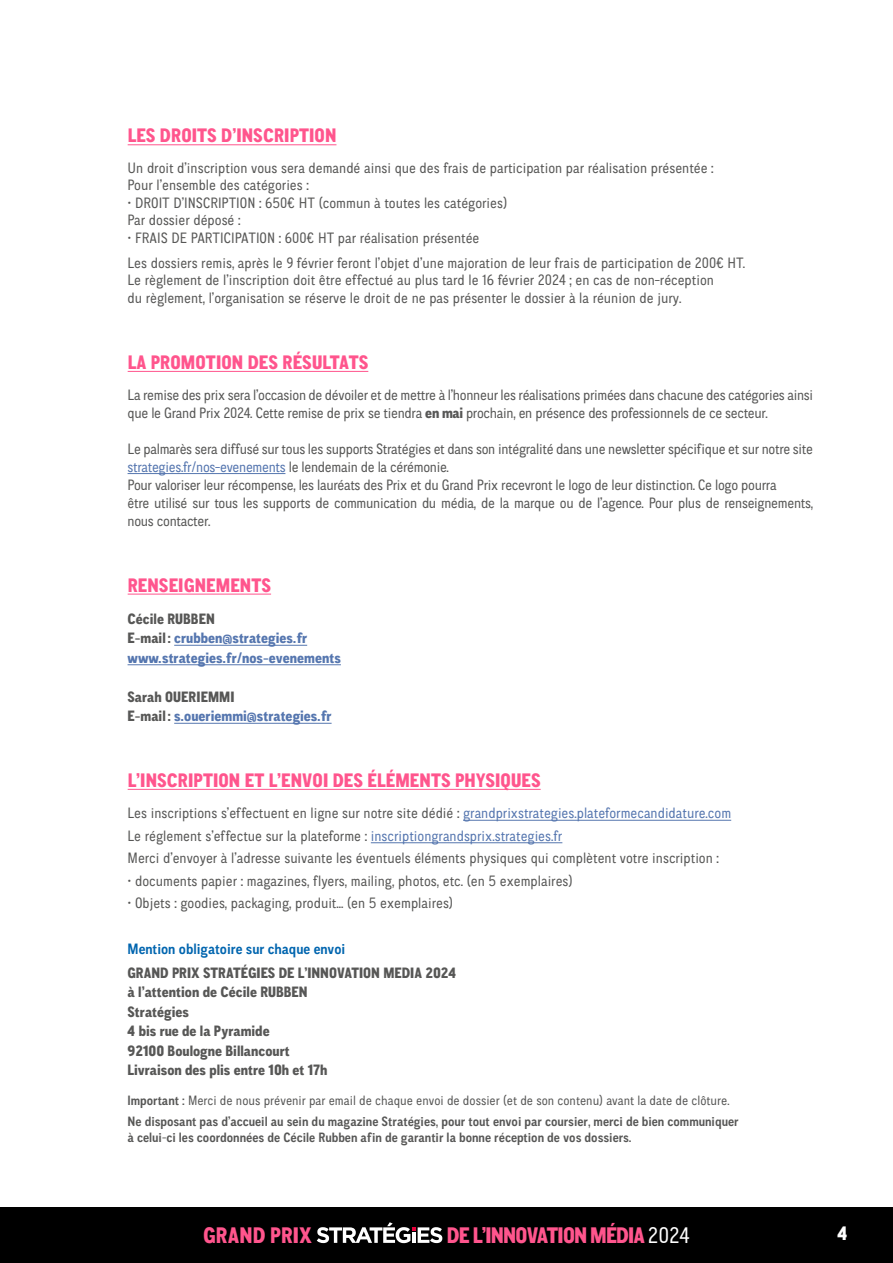
<style>
.page{position:relative;width:893px;height:1263px;background:#fff}
.page>*{position:absolute;margin:0;border:0;box-sizing:border-box;transform-origin:0 0}
.t1{font:800 22.5px "CA Normal";letter-spacing:-.035em;color:#ff558d}
.t2{font:800 22.5px "CA Normal";letter-spacing:.005em;color:#ff558d}
.t3{font:800 19.5px "CA Normal";letter-spacing:.005em;color:#ff558d}
.t4{font:800 19.5px "CA Normal";color:#fff}
.t5{font:15px/17.5px "CA Normal";color:#575756}
.t6{font:15px/18px "CA Normal";letter-spacing:-.02em;color:#575756}
.t7{font:800 15px/19.5px "CA Normal";color:#575756}
.t8{font:800 15px/19.5px "CA Normal";color:#5576af}
.t9{font:700 15px "CA Normal";color:#0065af}
.t10{font:700 13.5px/21px "CA Normal";color:#575756}
.s1{font-weight:800}
.s2{color:#5576af}
.s3{color:#575756}
.s4{font-weight:400}
.s5{font-weight:400;color:#fff}
</style>
<div class="page">
<div style="left:0;top:1208px;width:893px;height:55px;background:#000"></div>
<svg style="left:317px;top:1222px;width:125px;height:21px"></svg>
<hr style="left:128px;top:145px;width:208px;height:1px;background:#ff558d">
<hr style="left:128px;top:371px;width:240px;height:1px;background:#ff558d">
<hr style="left:128px;top:473px;width:157px;height:1px;background:#5576af">
<hr style="left:128px;top:594px;width:143px;height:1px;background:#ff558d">
<hr style="left:174px;top:645px;width:133px;height:1px;background:#5576af">
<hr style="left:128px;top:664px;width:213px;height:1px;background:#5576af">
<hr style="left:174px;top:723px;width:158px;height:1px;background:#5576af">
<hr style="left:128px;top:789px;width:413px;height:1px;background:#ff558d">
<hr style="left:463px;top:820px;width:268px;height:1px;background:#5576af">
<hr style="left:371px;top:842px;width:191px;height:1px;background:#5576af">
<h2 class="t3" style="left:128px;top:121px;width:210px">LES DROITS D’INSCRIPTION</h2>
<p class="t5" style="left:128px;top:158px;width:588px">Un droit d’inscription vous sera demandé ainsi que des frais de participation par réalisation présentée :<br>Pour l’ensemble des catégories :</p>
<p class="t5" style="left:128px;top:193px;width:381px">• DROIT D’INSCRIPTION : 650€ HT (commun à toutes les catégories)<br>Par dossier déposé :</p>
<p class="t5" style="left:128px;top:225px;width:619px;line-height:25px">• FRAIS DE PARTICIPATION : 600€ HT par réalisation présentée<br>Les dossiers remis, après le 9 février feront l’objet d’une majoration de leur frais de participation de 200€ HT.</p>
<p class="t5" style="left:128px;top:271px;width:588px">Le règlement de l’inscription doit être effectué au plus tard le 16 février 2024 ; en cas de non-réception du règlement, l’organisation se réserve le droit de ne pas présenter le dossier à la réunion de jury.</p>
<h2 class="t3" style="left:128px;top:348px;width:242px">LA PROMOTION DES RÉSULTATS</h2>
<p class="t6" style="left:128px;top:385px;width:687px">La remise des prix sera l’occasion de dévoiler et de mettre à l’honneur les réalisations primées dans chacune des catégories ainsi que le Grand Prix 2024. Cette remise de prix se tiendra <span class="s1">en mai</span> prochain, en présence des professionnels de ce secteur.</p>
<p class="t6" style="left:128px;top:439px;width:687px">Le palmarès sera diffusé sur tous les supports Stratégies et dans son intégralité dans une newsletter spécifique et sur notre site <span class="s2">strategies.fr/nos-evenements</span> le lendemain de la cérémonie.<br>Pour valoriser leur récompense, les lauréats des Prix et du Grand Prix recevront le logo de leur distinction. Ce logo pourra<br>être utilisé sur tous les supports de communication du média, de la marque ou de l’agence. Pour plus de renseignements, nous contacter.</p>
<h2 class="t3" style="left:128px;top:571px;width:145px">RENSEIGNEMENTS</h2>
<p class="t8" style="left:128px;top:608px;width:215px"><span class="s3">Cécile RUBBEN<br>E-mail :</span> crubben@strategies.fr www.strategies.fr/nos-evenements</p>
<p class="t8" style="left:128px;top:686px;width:206px"><span class="s3">Sarah OUERIEMMI<br>E-mail :</span> s.oueriemmi@strategies.fr</p>
<h2 class="t3" style="left:128px;top:766px;width:415px">L’INSCRIPTION ET L’ENVOI DES ÉLÉMENTS PHYSIQUES</h2>
<p class="t5" style="left:128px;top:801px;width:605px;line-height:22.5px">Les inscriptions s’effectuent en ligne sur notre site dédié : <span class="s2">grandprixstrategies.plateformecandidature.com<br></span>Le réglement s’effectue sur la plateforme : <span class="s2">inscriptiongrandsprix.strategies.fr<br></span>Merci d’envoyer à l’adresse suivante les éventuels éléments physiques qui complètent votre inscription :</p>
<p class="t5" style="left:128px;top:871px;width:447px">• documents papier : magazines, flyers, mailing, photos, etc. (en 5 exemplaires)</p>
<p class="t5" style="left:128px;top:894px;width:327px">• Objets : goodies, packaging, produit... (en 5 exemplaires)</p>
<p class="t9" style="left:128px;top:938px;width:219px">Mention obligatoire sur chaque envoi</p>
<p class="t7" style="left:128px;top:962px;width:330px">GRAND PRIX STRATÉGIES DE L’INNOVATION MEDIA 2024 à l’attention de Cécile RUBBEN<br>Stratégies<br>4 bis rue de la Pyramide<br>92100 Boulogne Billancourt<br>Livraison des plis entre 10h et 17h</p>
<p class="t10" style="left:128px;top:1089px;width:613px">Important : <span class="s4">Merci de nous prévenir par email de chaque envoi de dossier (et de son contenu) avant la date de clôture.<br></span>Ne disposant pas d’accueil au sein du magazine Stratégies, pour tout envoi par coursier, merci de bien communiquer</p>
<p class="t10" style="left:128px;top:1126px;width:506px">à celui-ci les coordonnées de Cécile Rubben afin de garantir la bonne réception de vos dossiers.</p>
<h1 class="t2" style="left:203px;top:1219px;width:110px">GRAND PRIX</h1>
<h1 class="t1" style="left:447px;top:1219px;width:244px">DE L’INNOVATION MÉDIA<span class="s5">2024</span></h1>
<h2 class="t4" style="left:837px;top:1219px;width:12px">4</h2>
</div>
